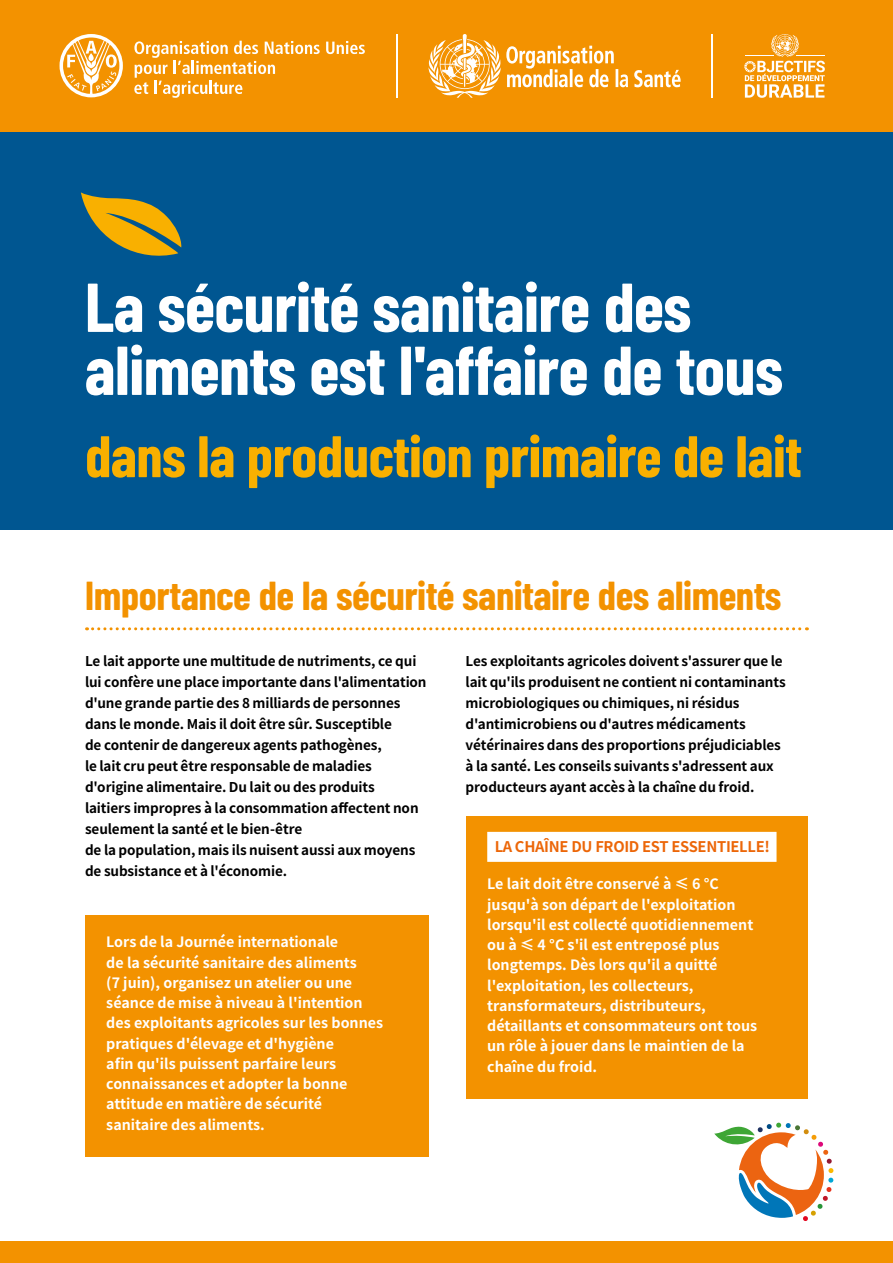
<style>
.page{position:relative;width:893px;height:1263px;background:#fff}
.page>*{position:absolute;margin:0;border:0;box-sizing:border-box;transform-origin:0 0}
.Main_title_white{font:700 69px/63px "Barlow Condensed";color:#fff}
.Main_title_yellow{font:700 58.5px "Barlow Condensed";color:#f9b000}
.Intro_Paragraph_titl{font:700 40.5px "Barlow Condensed";color:#f39200}
.Box_Title_TL{font:700 14.7px "Noto Sans CJ Ksc";letter-spacing:-.02em;color:#ec6608}
.Box_text{font:700 14.25px/20.2px "Noto Sans CJ Ksc";color:#fff}
.Intro_text{font:700 13.5px/21px "Noto Sans CJ Ksc";letter-spacing:-.01em;color:#000}
</style>
<div class="page">
<div style="left:0;top:0;width:893px;height:132px;background:#f39200"></div>
<div style="left:0;top:1242px;width:893px;height:21px;background:#f39200"></div>
<hr style="left:396px;top:34px;width:1px;height:64px;background:#fff">
<hr style="left:712px;top:34px;width:1px;height:64px;background:#fff">
<svg style="left:429px;top:34px;width:252px;height:64px"></svg>
<svg style="left:744px;top:34px;width:81px;height:64px"></svg>
<svg style="left:60px;top:34px;width:63px;height:63px"></svg>
<svg style="left:326px;top:41px;width:39px;height:13px"></svg>
<svg style="left:134px;top:41px;width:186px;height:57px"></svg>
<svg style="left:87px;top:627px;width:720px;height:3px"></svg>
<div style="left:0;top:132px;width:893px;height:397px;background:#005691"></div>
<svg style="left:81px;top:192px;width:101px;height:64px"></svg>
<svg style="left:714px;top:1122px;width:119px;height:99px"></svg>
<div style="left:85px;top:915px;width:343px;height:242px;background:#f39200"></div>
<div style="left:466px;top:816px;width:342px;height:283px;background:#f39200"></div>
<div style="left:487px;top:832px;width:289px;height:30px;background:#fff"></div>
<p class="Main_title_white" style="left:85px;top:271px;width:699px">La sécurité sanitaire des aliments est l'affaire de tous</p>
<p class="Main_title_yellow" style="left:85px;top:415px;width:718px">dans la production primaire de lait</p>
<p class="Intro_Paragraph_titl" style="left:85px;top:567px;width:698px">Importance de la sécurité sanitaire des aliments</p>
<p class="Intro_text" style="left:85px;top:650px;width:343px">Le lait apporte une multitude de nutriments, ce qui lui confère une place importante dans l'alimentation d'une grande partie des 8 milliards de personnes dans le monde. Mais il doit être sûr. Susceptible<br>de contenir de dangereux agents pathogènes,<br>le lait cru peut être responsable de maladies d'origine alimentaire. Du lait ou des produits<br>laitiers impropres à la consommation affectent non seulement la santé et le bien-être<br>de la population, mais ils nuisent aussi aux moyens de subsistance et à l'économie.</p>
<p class="Intro_text" style="left:466px;top:650px;width:322px">Les exploitants agricoles doivent s'assurer que le lait qu'ils produisent ne contient ni contaminants microbiologiques ou chimiques, ni résidus d'antimicrobiens ou d'autres médicaments vétérinaires dans des proportions préjudiciables à la santé. Les conseils suivants s'adressent aux producteurs ayant accès à la chaîne du froid.</p>
<p class="Box_Title_TL" style="left:495px;top:838px;width:277px">LA CHAÎNE DU FROID EST ESSENTIELLE!</p>
<p class="Box_text" style="left:487px;top:874px;width:271px">Le lait doit être conservé à ≤ 6 °C jusqu'à son départ de l'exploitation lorsqu'il est collecté quotidiennement ou à ≤ 4 °C s'il est entreposé plus longtemps. Dès lors qu'il a quitté l'exploitation, les collecteurs, transformateurs, distributeurs, détaillants et consommateurs ont tous un rôle à jouer dans le maintien de la chaîne du froid.</p>
<p class="Box_text" style="left:106px;top:932px;width:278px">Lors de la Journée internationale<br>de la sécurité sanitaire des aliments<br>(7 juin), organisez un atelier ou une séance de mise à niveau à l'intention des exploitants agricoles sur les bonnes pratiques d'élevage et d'hygiène<br>afin qu'ils puissent parfaire leurs connaissances et adopter la bonne attitude en matière de sécurité sanitaire des aliments.</p>
</div>
